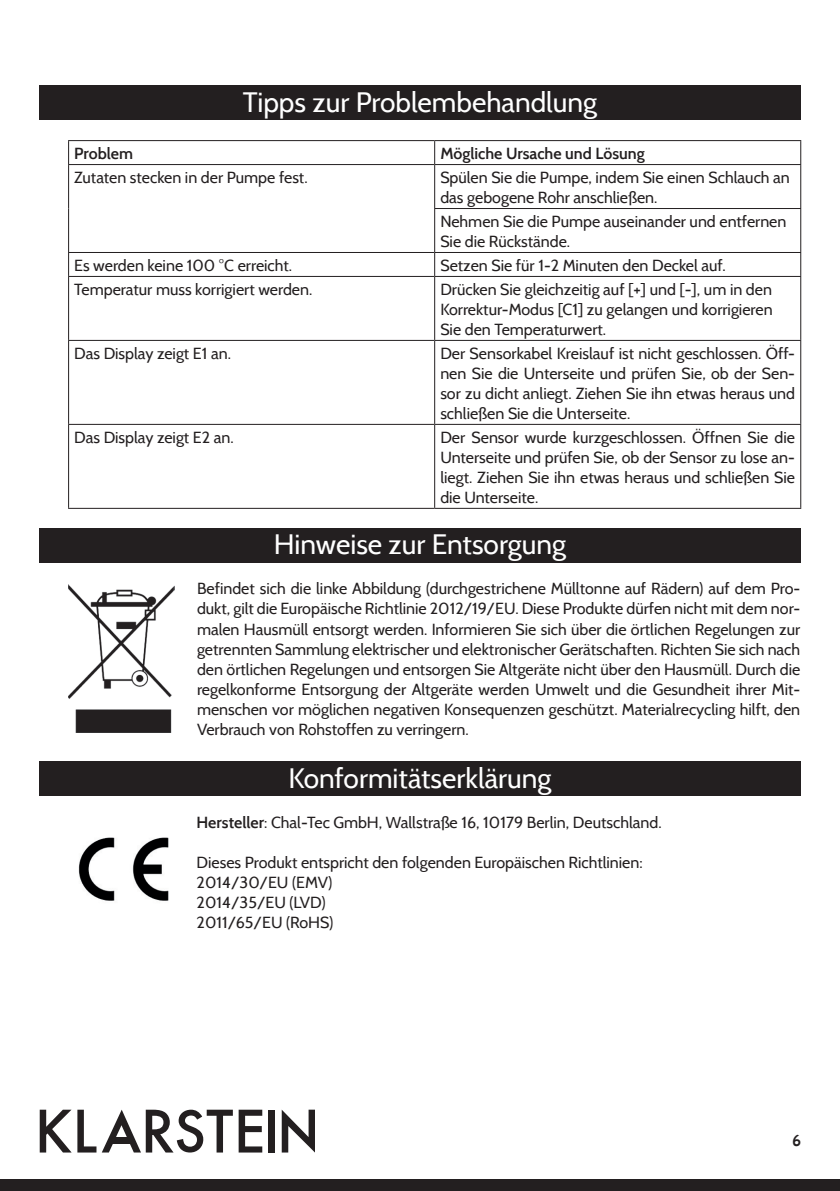
<style>
.page{position:relative;width:840px;height:1191px;background:#fff}
.page>*{position:absolute;margin:0;border:0;box-sizing:border-box;transform-origin:0 0}
.t1{font:28px "Cabin";color:#fff}
.t2{font:16px/20px "Cabin";color:#231f20;text-align:justify}
.t3{font:600 16px "Cabin";color:#231f20}
.t4{font:700 16px "Cabin";color:#231f20}
.s1{font-weight:600}
</style>
<div class="page">
<div style="left:0;top:1179px;width:839px;height:12px;background:#231f20"></div>
<svg style="left:40px;top:1109px;width:56px;height:43px"></svg>
<div style="left:268px;top:1109px;width:7px;height:43px;background:#231f20"></div>
<svg style="left:102px;top:1109px;width:160px;height:43px"></svg>
<div style="left:110px;top:1137px;width:23px;height:6px;background:#231f20"></div>
<svg style="left:281px;top:1109px;width:34px;height:43px"></svg>
<div style="left:39px;top:85px;width:761px;height:35px;background:#231f20"></div>
<div style="left:40px;top:528px;width:760px;height:35px;background:#231f20"></div>
<div style="left:39px;top:761px;width:760px;height:34px;background:#231f20"></div>
<hr style="left:68px;top:140px;width:366px;height:1px;background:#231f20">
<svg style="left:68px;top:141px;width:1px;height:23px"></svg>
<hr style="left:434px;top:140px;width:366px;height:1px;background:#231f20">
<svg style="left:434px;top:141px;width:1px;height:23px"></svg>
<hr style="left:68px;top:164px;width:366px;height:1px;background:#231f20">
<hr style="left:68px;top:165px;width:1px;height:43px;background:#231f20">
<hr style="left:434px;top:164px;width:366px;height:1px;background:#231f20">
<hr style="left:434px;top:165px;width:1px;height:43px;background:#231f20">
<hr style="left:799px;top:165px;width:1px;height:43px;background:#231f20">
<hr style="left:68px;top:208px;width:1px;height:44px;background:#231f20">
<hr style="left:434px;top:208px;width:366px;height:1px;background:#231f20">
<hr style="left:434px;top:209px;width:1px;height:43px;background:#231f20">
<hr style="left:799px;top:209px;width:1px;height:43px;background:#231f20">
<hr style="left:68px;top:252px;width:366px;height:1px;background:#231f20">
<svg style="left:68px;top:253px;width:1px;height:23px"></svg>
<hr style="left:434px;top:252px;width:366px;height:1px;background:#231f20">
<svg style="left:434px;top:253px;width:1px;height:23px"></svg>
<hr style="left:68px;top:276px;width:366px;height:1px;background:#231f20">
<hr style="left:68px;top:277px;width:1px;height:63px;background:#231f20">
<hr style="left:434px;top:276px;width:366px;height:1px;background:#231f20">
<hr style="left:434px;top:277px;width:1px;height:63px;background:#231f20">
<hr style="left:799px;top:277px;width:1px;height:63px;background:#231f20">
<hr style="left:68px;top:340px;width:366px;height:1px;background:#231f20">
<hr style="left:68px;top:341px;width:1px;height:83px;background:#231f20">
<hr style="left:434px;top:340px;width:366px;height:1px;background:#231f20">
<hr style="left:434px;top:341px;width:1px;height:83px;background:#231f20">
<hr style="left:799px;top:341px;width:1px;height:83px;background:#231f20">
<hr style="left:68px;top:424px;width:366px;height:1px;background:#231f20">
<hr style="left:68px;top:425px;width:1px;height:83px;background:#231f20">
<hr style="left:434px;top:424px;width:366px;height:1px;background:#231f20">
<hr style="left:434px;top:425px;width:1px;height:83px;background:#231f20">
<hr style="left:799px;top:425px;width:1px;height:83px;background:#231f20">
<hr style="left:68px;top:508px;width:366px;height:1px;background:#231f20">
<hr style="left:434px;top:508px;width:366px;height:1px;background:#231f20">
<img style="left:68px;top:585px;width:106px;height:147px">
<img style="left:78px;top:837px;width:91px;height:64px">
<h1 class="t1" style="left:242px;top:85px;width:356px">Tipps zur Problembehandlung</h1>
<p class="t3" style="left:74px;top:144px;width:60px">Problem</p>
<p class="t3" style="left:440px;top:144px;width:206px">Mögliche Ursache und Lösung</p>
<p class="t2" style="left:74px;top:167px;width:235px">Zutaten stecken in der Pumpe fest.</p>
<p class="t2" style="left:440px;top:167px;width:351px">Spülen Sie die Pumpe, indem Sie einen Schlauch an das gebogene Rohr anschließen.</p>
<p class="t2" style="left:440px;top:211px;width:347px">Nehmen Sie die Pumpe auseinander und entfernen<br>Sie die Rückstände.</p>
<p class="t2" style="left:74px;top:255px;width:219px">Es werden keine 100 °C erreicht.</p>
<p class="t2" style="left:440px;top:255px;width:287px">Setzen Sie für 1-2 Minuten den Deckel auf.</p>
<p class="t2" style="left:74px;top:279px;width:239px">Temperatur muss korrigiert werden.</p>
<p class="t2" style="left:440px;top:279px;width:333px">Drücken Sie gleichzeitig auf [+] und [-], um in den Korrektur-Modus [C1] zu gelangen und korrigieren Sie den Temperaturwert.</p>
<p class="t2" style="left:74px;top:343px;width:158px">Das Display zeigt E1 an.</p>
<p class="t2" style="left:440px;top:343px;width:356px">Der Sensorkabel Kreislauf ist nicht geschlossen. Öff&shy;nen Sie die Unterseite und prüfen Sie, ob der Sen&shy;sor zu dicht anliegt. Ziehen Sie ihn etwas heraus und schließen Sie die Unterseite.</p>
<p class="t2" style="left:74px;top:427px;width:161px">Das Display zeigt E2 an.</p>
<p class="t2" style="left:440px;top:427px;width:356px">Der Sensor wurde kurzgeschlossen. Öffnen Sie die Unterseite und prüfen Sie, ob der Sensor zu lose an&shy;liegt. Ziehen Sie ihn etwas heraus und schließen Sie die Unterseite.</p>
<h1 class="t1" style="left:274px;top:527px;width:293px">Hinweise zur Entsorgung</h1>
<p class="t2" style="left:197px;top:579px;width:604px">Befindet sich die linke Abbildung (durchgestrichene Mülltonne auf Rädern) auf dem Pro&shy;dukt, gilt die Europäische Richtlinie 2012/19/EU. Diese Produkte dürfen nicht mit dem nor&shy;malen Hausmüll entsorgt werden. Informieren Sie sich über die örtlichen Regelungen zur getrennten Sammlung elektrischer und elektronischer Gerätschaften. Richten Sie sich nach den örtlichen Regelungen und entsorgen Sie Altgeräte nicht über den Hausmüll. Durch die regelkonforme Entsorgung der Altgeräte werden Umwelt und die Gesundheit ihrer Mit&shy;menschen vor möglichen negativen Konsequenzen geschützt. Materialrecycling hilft, den Verbrauch von Rohstoffen zu verringern.</p>
<h1 class="t1" style="left:288px;top:761px;width:264px">Konformitätserklärung</h1>
<p class="t2" style="left:196px;top:812px;width:466px"><span class="s1">Hersteller</span>: Chal-Tec GmbH, Wallstraße 16, 10179 Berlin, Deutschland.</p>
<p class="t2" style="left:196px;top:852px;width:447px;text-align:left">Dieses Produkt entspricht den folgenden Europäischen Richtlinien:<br>2014/30/EU (EMV)<br>2014/35/EU (LVD)<br>2011/65/EU (RoHS)</p>
<p class="t4" style="left:791px;top:1130px;width:10px">6</p>
</div>
